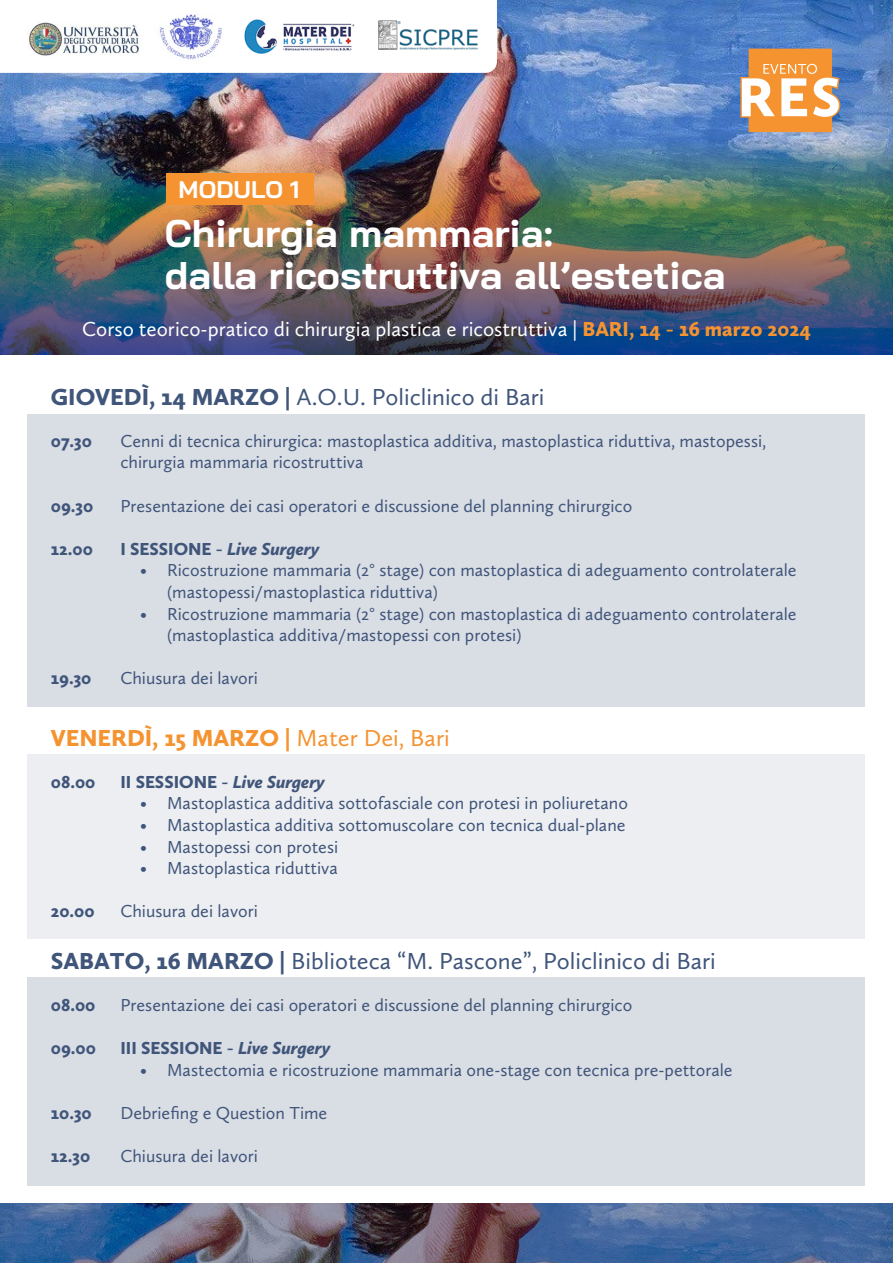
<style>
.page{position:relative;width:893px;height:1263px;background:#fff}
.page>*{position:absolute;margin:0;border:0;box-sizing:border-box;transform-origin:0 0}
.t1{font:700 38.55px/41.7px "Bai Jamjuree";color:#fff}
.t2{font:24px "Calluna Sans";color:#40557a}
.t3{font:900 24px "Calluna Sans";color:#f59331}
.t4{font:700 24px "Bai Jamjuree";color:#fff}
.t5{font:21px "Calluna Sans";color:#fff}
.t6{font:18px/21.6px "Calluna Sans";color:#40557a}
.t7{font:900 18px "Calluna Sans";color:#40557a}
.t8{font:italic 900 18px "Calluna Sans";color:#40557a}
.s1{font-weight:900;color:#f59331}
.s2{font-weight:900}
.s3{font-style:normal}
.s4{font-weight:400}
.s5{font-style:italic}
</style>
<div class="page">
<div style="left:28px;top:414px;width:837px;height:292px;background:#d9dde4"></div>
<img style="left:0;top:0;width:893px;height:138px">
<svg style="left:740px;top:49px;width:100px;height:83px"></svg>
<img style="left:0;top:138px;width:893px;height:217px">
<div style="left:166px;top:173px;width:148px;height:32px;background:#f59331"></div>
<div style="left:28px;top:978px;width:837px;height:208px;background:#d9dde4"></div>
<div style="left:28px;top:754px;width:837px;height:185px;background:#eceef1"></div>
<img style="left:0;top:1203px;width:893px;height:60px">
<svg style="left:0;top:0;width:497px;height:73px"></svg>
<img style="left:244px;top:14px;width:111px;height:44px">
<img style="left:153px;top:5px;width:77px;height:63px">
<img style="left:28px;top:20px;width:112px;height:38px">
<img style="left:378px;top:20px;width:102px;height:31px">
<h2 class="t4" style="left:179px;top:176px;width:122px">MODULO 1</h2>
<h1 class="t1" style="left:165px;top:213px;width:562px">Chirurgia mammaria:<br>dalla ricostruttiva all’estetica</h1>
<p class="t5" style="left:82px;top:316px;width:730px">Corso teorico-pratico di chirurgia plastica e ricostruttiva | <span class="s1">BARI, 14 - 16 marzo 2024</span></p>
<h2 class="t2" style="left:51px;top:383px;width:495px"><span class="s2">GIOVEDÌ, 14 MARZO |</span> A.O.U. Policlinico di Bari</h2>
<p class="t7" style="left:51px;top:429px;width:43px">07.30</p>
<p class="t7" style="left:51px;top:494px;width:44px">09.30</p>
<p class="t7" style="left:51px;top:537px;width:43px">12.00</p>
<p class="t7" style="left:51px;top:667px;width:42px">19.30</p>
<p class="t6" style="left:120px;top:430px;width:647px">Cenni di tecnica chirurgica: mastoplastica additiva, mastoplastica riduttiva, mastopessi, chirurgia mammaria ricostruttiva</p>
<p class="t6" style="left:120px;top:494px;width:514px">Presentazione dei casi operatori e discussione del planning chirurgico</p>
<p class="t8" style="left:120px;top:537px;width:200px"><span class="s3">I SESSIONE -</span> Live Surgery</p>
<p class="t6" style="left:167px;top:559px;width:631px;text-indent:-27px">• Ricostruzione mammaria (2° stage) con mastoplastica di adeguamento controlaterale (mastopessi/mastoplastica riduttiva)</p>
<p class="t6" style="left:167px;top:602px;width:631px;text-indent:-27px">• Ricostruzione mammaria (2° stage) con mastoplastica di adeguamento controlaterale (mastoplastica additiva/mastopessi con protesi)</p>
<p class="t6" style="left:120px;top:667px;width:139px">Chiusura dei lavori</p>
<h2 class="t3" style="left:51px;top:722px;width:400px">VENERDÌ, 15 MARZO | <span class="s4">Mater Dei, Bari</span></h2>
<p class="t7" style="left:51px;top:770px;width:46px">08.00</p>
<p class="t7" style="left:51px;top:900px;width:45px">20.00</p>
<p class="t7" style="left:120px;top:770px;width:206px">II SESSIONE - <span class="s5">Live Surgery</span></p>
<p class="t6" style="left:140px;top:792px;width:489px">• Mastoplastica additiva sottofasciale con protesi in poliuretano</p>
<p class="t6" style="left:140px;top:814px;width:487px">• Mastoplastica additiva sottomuscolare con tecnica dual-plane</p>
<p class="t6" style="left:140px;top:836px;width:200px">• Mastopessi con protesi</p>
<p class="t6" style="left:140px;top:857px;width:199px">• Mastoplastica riduttiva</p>
<p class="t6" style="left:120px;top:900px;width:139px">Chiusura dei lavori</p>
<h2 class="t2" style="left:51px;top:946px;width:666px"><span class="s2">SABATO, 16 MARZO |</span> Biblioteca “M. Pascone”, Policlinico di Bari</h2>
<p class="t7" style="left:51px;top:993px;width:46px">08.00</p>
<p class="t7" style="left:51px;top:1037px;width:46px">09.00</p>
<p class="t7" style="left:51px;top:1101px;width:42px">10.30</p>
<p class="t7" style="left:51px;top:1145px;width:41px">12.30</p>
<p class="t6" style="left:120px;top:994px;width:514px">Presentazione dei casi operatori e discussione del planning chirurgico</p>
<p class="t7" style="left:120px;top:1036px;width:212px">III SESSIONE - <span class="s5">Live Surgery</span></p>
<p class="t6" style="left:140px;top:1058px;width:594px">• Mastectomia e ricostruzione mammaria one-stage con tecnica pre-pettorale</p>
<p class="t6" style="left:120px;top:1102px;width:209px">Debriefing e Question Time</p>
<p class="t6" style="left:120px;top:1145px;width:139px">Chiusura dei lavori</p>
</div>
